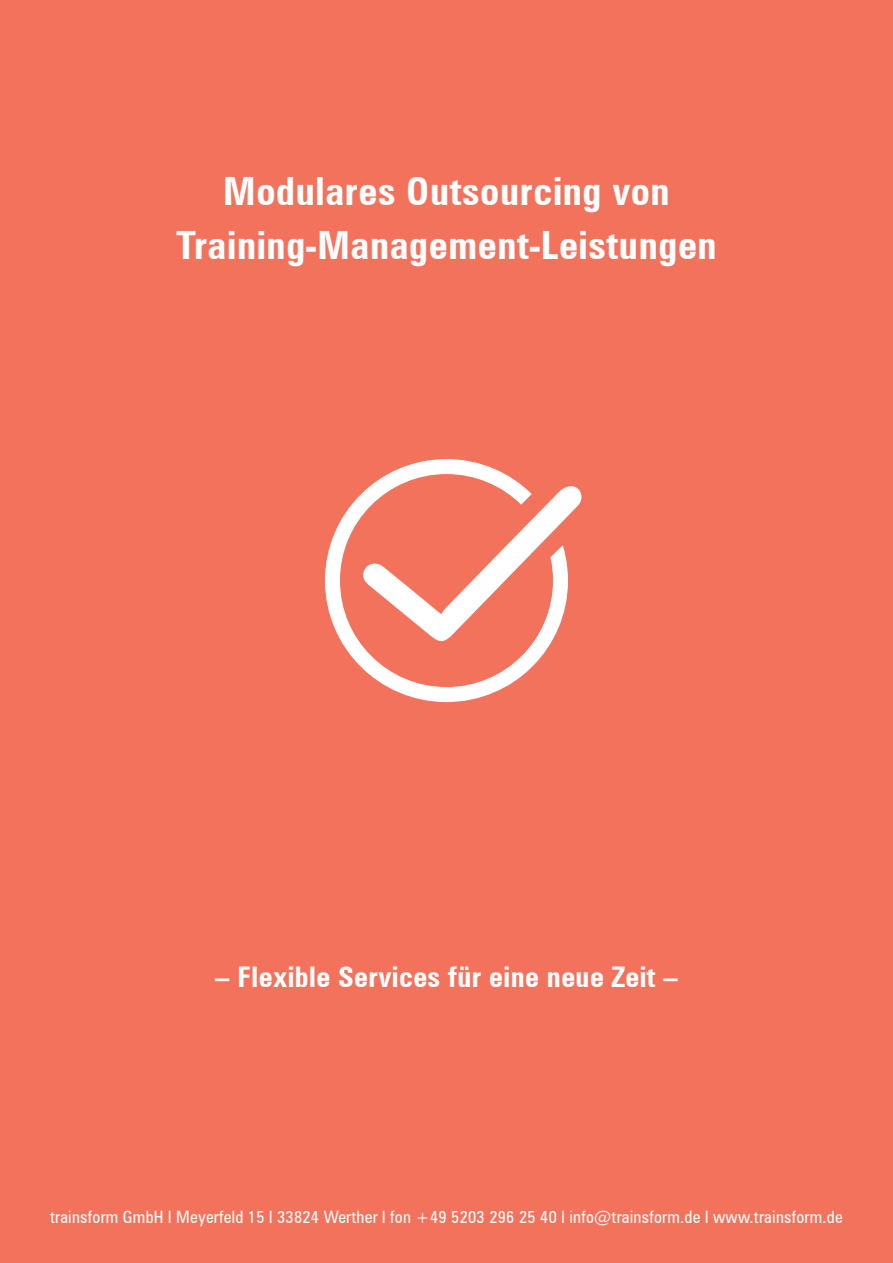
<style>
.page{position:relative;width:893px;height:1263px;background:#f3725c}
.page>*{position:absolute;margin:0;border:0;box-sizing:border-box;transform-origin:0 0}
.t1{font:39px/54px "Zurich Bold Condensed BT";letter-spacing:.015em;color:#fff;text-align:center}
.t2{font:28.5px "Zurich Bold Condensed BT";letter-spacing:.015em;color:#fff}
.t3{font:17.1px "Zurich Condensed BT";letter-spacing:.015em;color:#fff}
</style>
<div class="page">
<div style="left:325px;top:459px;width:243px;height:243px;border:15px solid #fff;border-radius:50%"></div>
<svg style="left:362px;top:485px;width:220px;height:158px"></svg>
<h1 class="t1" style="left:176px;top:164px;width:542px">Modulares Outsourcing von<br>Training-Management-Leistungen</h1>
<h2 class="t2" style="left:215px;top:959px;width:464px">– Flexible Services für eine neue Zeit –</h2>
<p class="t3" style="left:50px;top:1207px;width:794px">trainsform GmbH l Meyerfeld 15 l 33824 Werther l fon +49 5203 296 25 40 l info@trainsform.de l www.trainsform.de</p>
</div>
